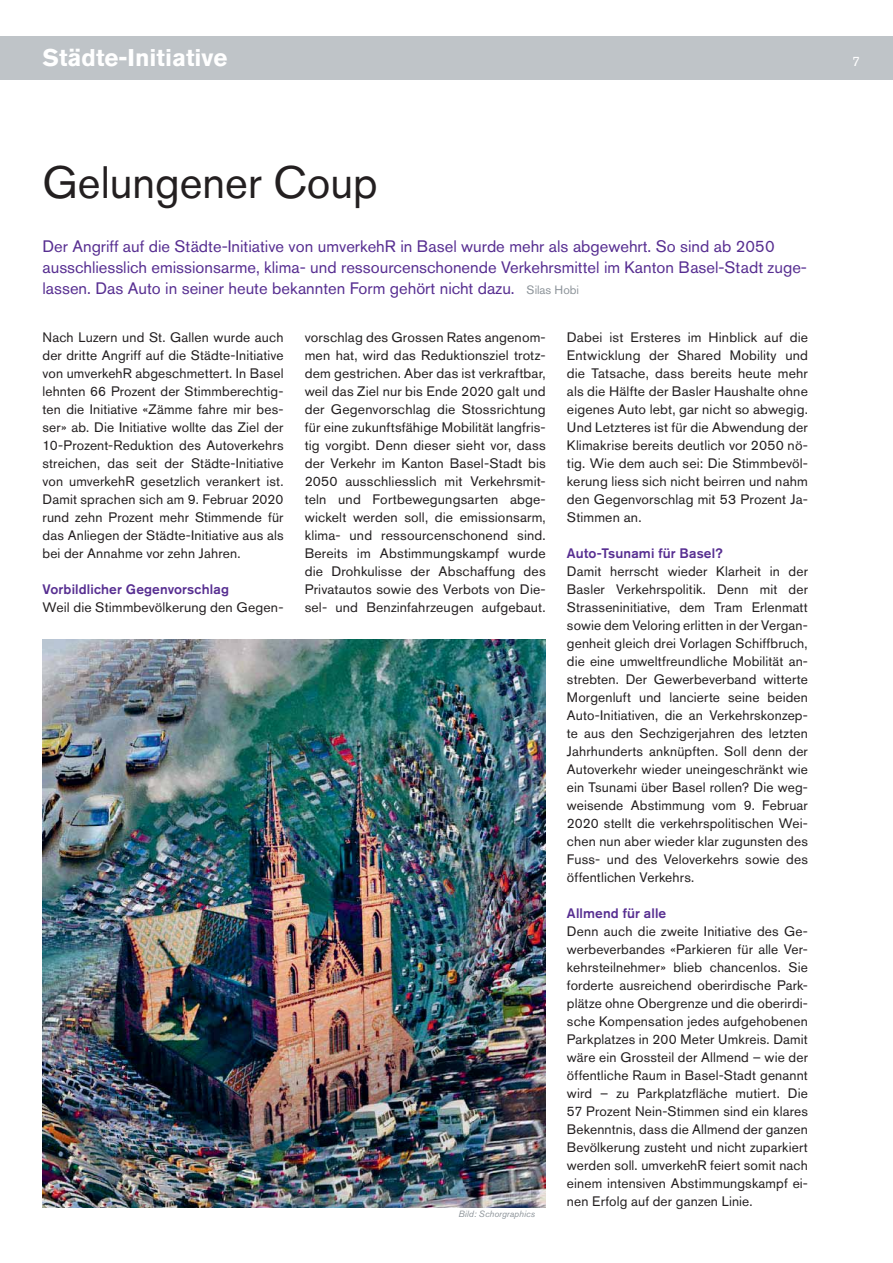
<style>
.page{position:relative;width:893px;height:1263px;background:#fff}
.page>*{position:absolute;margin:0;border:0;box-sizing:border-box;transform-origin:0 0}
.t1{font:45px "Akzidenz Grotesk Pro";color:#231f20}
.t2{font:700 24px "Akzidenz Grotesk Pro";color:#fff}
.t3{font:16.5px/21px "Akzidenz Grotesk Pro";color:#572e91}
.t4{font:13.65px/18px "Akzidenz Grotesk Pro";letter-spacing:.01em;color:#231f20;text-align:justify}
.t5{font:500 13.65px "Akzidenz Grotesk Pro";letter-spacing:.01em;color:#572e91}
.t6{font:13.5px "Akzidenz Grotesk Pro";color:#fff}
.t7{font:italic 9px "Akzidenz Grotesk Pro";color:#8d949a}
.s1{font-size:12px;color:#8d949a}
</style>
<div class="page">
<div style="left:0;top:36px;width:893px;height:43px;background:#bfc4c8"></div>
<img style="left:43px;top:639px;width:503px;height:568px">
<h2 class="t2" style="left:43px;top:49px;width:186px">Städte-Initiative</h2>
<h1 class="t1" style="left:43px;top:166px;width:337px">Gelungener Coup</h1>
<p class="t3" style="left:43px;top:237px;width:766px">Der Angriff auf die Städte-Initiative von umverkehR in Basel wurde mehr als abgewehrt. So sind ab 2050 ausschliesslich emissionsarme, klima- und ressourcenschonende Verkehrsmittel im Kanton Basel-Stadt zuge&shy;lassen. Das Auto in seiner heute bekannten Form gehört nicht dazu. <span class="s1">Silas Hobi</span></p>
<p class="t4" style="left:43px;top:330px;width:243px">Nach Luzern und St. Gallen wurde auch der dritte Angriff auf die Städte-Initiative von umverkehR abgeschmettert. In Basel lehnten 66 Prozent der Stimmberechtig&shy;ten die Initiative «Zämme fahre mir bes&shy;ser» ab. Die Initiative wollte das Ziel der 10-Prozent-Reduktion des Autoverkehrs streichen, das seit der Städte-Initiative von umverkehR gesetzlich verankert ist.<br>Damit sprachen sich am 9. Februar 2020 rund zehn Prozent mehr Stimmende für das Anliegen der Städte-Initiative aus als bei der Annahme vor zehn Jahren.</p>
<p class="t5" style="left:43px;top:584px;width:188px">Vorbildlicher Gegenvorschlag</p>
<p class="t4" style="left:43px;top:600px;width:242px">Weil die Stimmbevölkerung den Gegen-</p>
<p class="t4" style="left:305px;top:330px;width:242px">vorschlag des Grossen Rates angenom&shy;men hat, wird das Reduktionsziel trotz&shy;dem gestrichen. Aber das ist verkraftbar, weil das Ziel nur bis Ende 2020 galt und der Gegenvorschlag die Stossrichtung für eine zukunftsfähige Mobilität langfris&shy;tig vorgibt. Denn dieser sieht vor, dass der Verkehr im Kanton Basel-Stadt bis 2050 ausschliesslich mit Verkehrsmit&shy;teln und Fortbewegungsarten abge&shy;wickelt werden soll, die emissionsarm, klima- und ressourcenschonend sind.<br>Bereits im Abstimmungskampf wurde die Drohkulisse der Abschaffung des Privatautos sowie des Verbots von Die&shy;sel- und Benzinfahrzeugen aufgebaut.</p>
<p class="t4" style="left:567px;top:330px;width:242px">Dabei ist Ersteres im Hinblick auf die Entwicklung der Shared Mobility und die Tatsache, dass bereits heute mehr als die Hälfte der Basler Haushalte ohne eigenes Auto lebt, gar nicht so abwegig.<br>Und Letzteres ist für die Abwendung der Klimakrise bereits deutlich vor 2050 nö&shy;tig. Wie dem auch sei: Die Stimmbevöl&shy;kerung liess sich nicht beirren und nahm den Gegenvorschlag mit 53 Prozent Ja-Stimmen an.</p>
<p class="t5" style="left:567px;top:548px;width:157px">Auto-Tsunami für Basel?</p>
<p class="t4" style="left:567px;top:564px;width:243px">Damit herrscht wieder Klarheit in der Basler Verkehrspolitik. Denn mit der Strasseninitiative, dem Tram Erlenmatt sowie dem Veloring erlitten in der Vergan&shy;genheit gleich drei Vorlagen Schiffbruch, die eine umweltfreundliche Mobilität an&shy;strebten. Der Gewerbeverband witterte Morgenluft und lancierte seine beiden Auto-Initiativen, die an Verkehrskonzep&shy;te aus den Sechzigerjahren des letzten Jahrhunderts anknüpften. Soll denn der Autoverkehr wieder uneingeschränkt wie ein Tsunami über Basel rollen? Die weg&shy;weisende Abstimmung vom 9. Februar 2020 stellt die verkehrspolitischen Wei&shy;chen nun aber wieder klar zugunsten des Fuss- und des Veloverkehrs sowie des öffentlichen Verkehrs.</p>
<p class="t5" style="left:567px;top:908px;width:101px">Allmend für alle</p>
<p class="t4" style="left:567px;top:924px;width:243px">Denn auch die zweite Initiative des Ge&shy;werbeverbandes «Parkieren für alle Ver&shy;kehrsteilnehmer» blieb chancenlos. Sie forderte ausreichend oberirdische Park&shy;plätze ohne Obergrenze und die oberirdi&shy;sche Kompensation jedes aufgehobenen Parkplatzes in 200 Meter Umkreis. Damit wäre ein Grossteil der Allmend – wie der öffentliche Raum in Basel-Stadt genannt wird – zu Parkplatzfläche mutiert. Die 57 Prozent Nein-Stimmen sind ein klares Bekenntnis, dass die Allmend der ganzen Bevölkerung zusteht und nicht zuparkiert werden soll. umverkehR feiert somit nach einem intensiven Abstimmungskampf ei&shy;nen Erfolg auf der ganzen Linie.</p>
<p class="t7" style="left:458px;top:1210px;width:78px">Bild: Schorgraphics</p>
<p class="t6" style="left:852px;top:56px;width:9px">7</p>
</div>
